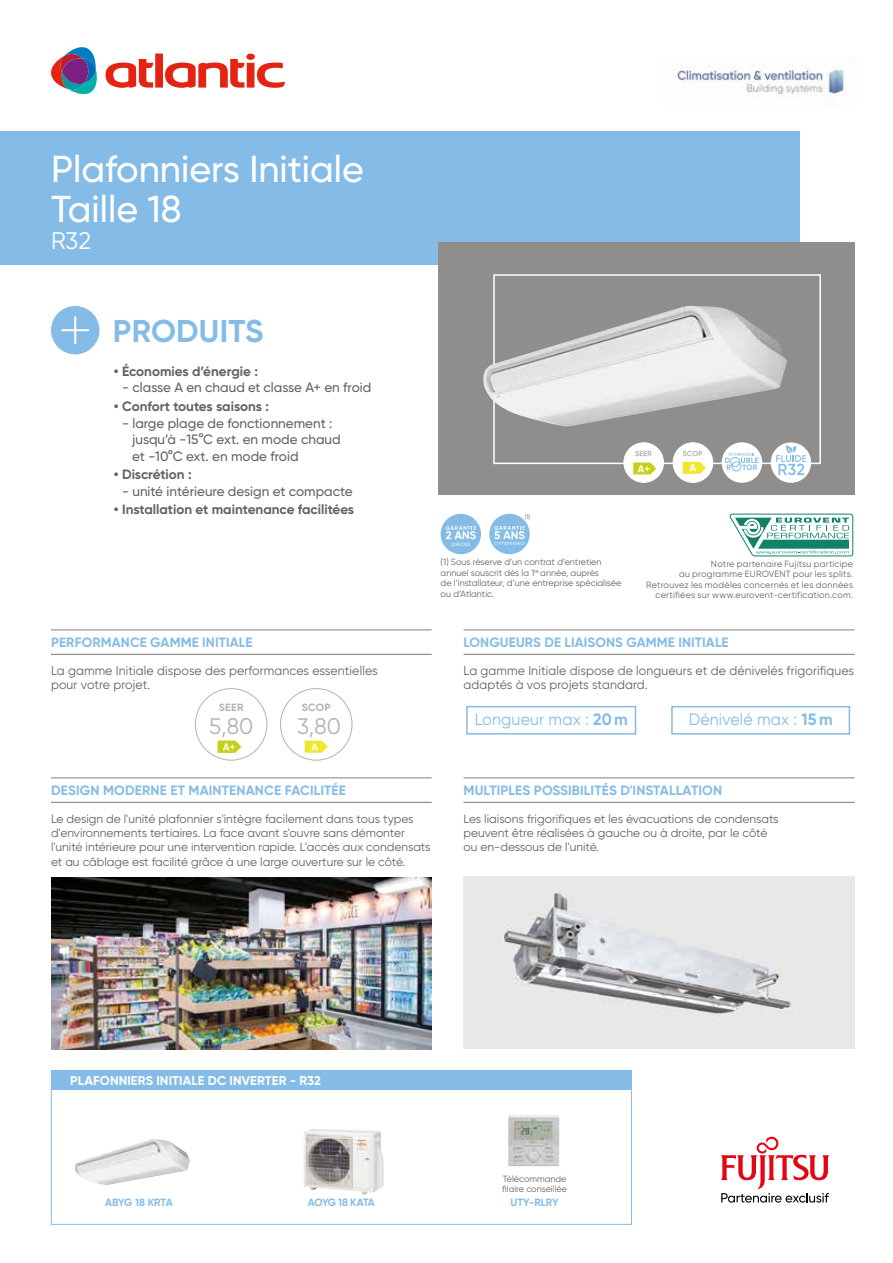
<style>
.page{position:relative;width:893px;height:1263px;background:#fff}
.page>*{position:absolute;margin:0;border:0;box-sizing:border-box;transform-origin:0 0}
.t1{font:500 37.5px/40.5px "Gilroy";color:#fff}
.t2{font:700 31.5px "Gilroy";letter-spacing:.01em;color:#85bce7}
.t3{font:24px "Gilroy";color:#fff}
.t4{font:22.5px "Gilroy";color:#b3b2b2}
.t5{font:16.5px "Gilroy";letter-spacing:.01em;color:#85bce7}
.t6{font:500 13.5px/16.5px "Gilroy";color:#646363}
.t7{font:700 13.5px "Gilroy";letter-spacing:.01em;color:#85bce7}
.t8{font:700 13.5px "Gilroy";color:#646363}
.t9{font:12.75px/14.4px "Gilroy";letter-spacing:.01em;color:#646363}
.t10{font:700 12.75px "Gilroy";letter-spacing:.01em;color:#fff}
.t11{font:12px/14.4px "Gilroy";color:#646363}
.t12{font:700 10.5px "Gilroy";letter-spacing:-.02em;color:#85bce7}
.t13{font:700 10.5px "Gilroy";letter-spacing:-.07em;color:#85bce7}
.t14{font:700 10.5px "Gilroy";letter-spacing:.025em;color:#b3b2b2}
.t15{font:9px/10.5px "Gilroy";letter-spacing:.005em;color:#646363}
.t16{font:9px/10.5px "Gilroy";letter-spacing:.025em;color:#646363;text-align:right}
.t17{font:6.15px "Gilroy";color:#646363}
.s1{font-weight:700}
</style>
<div class="page">
<div style="left:51px;top:1070px;width:580px;height:19px;background:#85bce7"></div>
<div style="left:0;top:131px;width:799px;height:134px;background:#85bce7"></div>
<div style="left:51px;top:306px;width:48px;height:48px;background:#85bce7;border-radius:50%"></div>
<svg style="left:61px;top:316px;width:28px;height:28px"></svg>
<svg style="left:51px;top:47px;width:46px;height:48px"></svg>
<svg style="left:106px;top:54px;width:179px;height:34px"></svg>
<div style="left:438px;top:242px;width:417px;height:253px;background:#8f8e8d"></div>
<div style="left:493px;top:274px;width:328px;height:190px;border:2px solid #fff"></div>
<img style="left:483px;top:306px;width:304px;height:120px">
<svg style="left:721px;top:1137px;width:108px;height:66px"></svg>
<svg style="left:730px;top:514px;width:123px;height:42px"></svg>
<div style="left:489px;top:514px;width:41px;height:40px;background:#85bce7;border-radius:50%"></div>
<svg style="left:494px;top:526px;width:31px;height:20px"></svg>
<div style="left:441px;top:514px;width:40px;height:40px;background:#85bce7;border-radius:50%"></div>
<svg style="left:446px;top:526px;width:30px;height:21px"></svg>
<img style="left:74px;top:1139px;width:116px;height:46px">
<hr style="left:463px;top:777px;width:392px;height:1px;background:#878787">
<hr style="left:463px;top:802px;width:392px;height:1px;background:#878787">
<img style="left:463px;top:876px;width:392px;height:172px">
<hr style="left:51px;top:629px;width:381px;height:1px;background:#878787">
<hr style="left:51px;top:654px;width:381px;height:1px;background:#878787">
<hr style="left:51px;top:777px;width:381px;height:1px;background:#878787">
<hr style="left:51px;top:802px;width:381px;height:1px;background:#878787">
<img style="left:51px;top:877px;width:381px;height:172px">
<hr style="left:463px;top:629px;width:392px;height:1px;background:#878787">
<hr style="left:463px;top:654px;width:392px;height:1px;background:#878787">
<div style="left:722px;top:442px;width:40px;height:41px;background:#fff;border-radius:50%"></div>
<svg style="left:725px;top:453px;width:33px;height:19px"></svg>
<div style="left:771px;top:442px;width:40px;height:41px;background:#fff;border-radius:50%"></div>
<svg style="left:776px;top:445px;width:30px;height:30px"></svg>
<div style="left:466px;top:706px;width:170px;height:29px;border:2px solid #85bce7"></div>
<img style="left:304px;top:1129px;width:79px;height:66px">
<div style="left:671px;top:706px;width:179px;height:29px;border:2px solid #85bce7"></div>
<img style="left:508px;top:1115px;width:51px;height:51px">
<div style="left:673px;top:443px;width:40px;height:39px;background:#fff;border-radius:50%"></div>
<div style="left:673px;top:442px;width:40px;height:41px;border:1px solid #fff;border-radius:50%"></div>
<svg style="left:683px;top:451px;width:19px;height:5px"></svg>
<svg style="left:683px;top:462px;width:23px;height:12px"></svg>
<div style="left:624px;top:443px;width:39px;height:39px;background:#fff;border-radius:50%"></div>
<div style="left:623px;top:442px;width:41px;height:41px;border:1px solid #fff;border-radius:50%"></div>
<svg style="left:635px;top:451px;width:17px;height:5px"></svg>
<svg style="left:633px;top:463px;width:23px;height:11px"></svg>
<div style="left:195px;top:688px;width:72px;height:72px;border:1px solid #b3b2b2;border-radius:50%"></div>
<svg style="left:305px;top:741px;width:23px;height:12px"></svg>
<div style="left:280px;top:688px;width:72px;height:72px;border:1px solid #b3b2b2;border-radius:50%"></div>
<svg style="left:218px;top:741px;width:23px;height:12px"></svg>
<img style="left:663px;top:57px;width:182px;height:42px">
<h1 class="t1" style="left:51px;top:148px;width:315px">Plafonniers Initiale<br>Taille 18</h1>
<h3 class="t3" style="left:51px;top:226px;width:41px">R32</h3>
<h2 class="t2" style="left:113px;top:311px;width:152px">PRODUITS</h2>
<p class="t8" style="left:114px;top:363px;width:146px">• Économies d’énergie :</p>
<p class="t6" style="left:122px;top:379px;width:251px">- classe A en chaud et classe A+ en froid</p>
<p class="t8" style="left:114px;top:398px;width:157px">• Confort toutes saisons :</p>
<p class="t6" style="left:132px;top:414px;width:210px;text-indent:-10px">- large plage de fonctionnement : jusqu’à -15°C ext. en mode chaud et -10°C ext. en mode froid</p>
<p class="t8" style="left:114px;top:466px;width:79px">• Discrétion :</p>
<p class="t6" style="left:122px;top:482px;width:232px">- unité intérieure design et compacte</p>
<p class="t8" style="left:114px;top:501px;width:242px">• Installation et maintenance facilitées</p>
<p class="t7" style="left:51px;top:634px;width:203px">PERFORMANCE GAMME INITIALE</p>
<p class="t9" style="left:51px;top:663px;width:328px">La gamme Initiale dispose des performances essentielles pour votre projet.</p>
<p class="t14" style="left:219px;top:700px;width:26px">SEER</p>
<h3 class="t4" style="left:209px;top:712px;width:46px">5,80</h3>
<p class="t14" style="left:302px;top:700px;width:30px">SCOP</p>
<h3 class="t4" style="left:297px;top:712px;width:45px">3,80</h3>
<p class="t17" style="left:525px;top:513px;width:7px">(1)</p>
<p class="t15" style="left:441px;top:557px;width:182px">(1) Sous réserve d’un contrat d’entretien annuel souscrit dès la 1<sup>re</sup> année, auprès<br>de l’installateur, d’une entreprise spécialisée ou d’Atlantic.</p>
<p class="t16" style="left:646px;top:558px;width:208px">Notre partenaire Fujitsu participe<br>au programme EUROVENT pour les splits.<br>Retrouvez les modèles concernés et les données certifiées sur www.eurovent-certification.com.</p>
<p class="t7" style="left:464px;top:634px;width:267px">LONGUEURS DE LIAISONS GAMME INITIALE</p>
<p class="t9" style="left:463px;top:663px;width:392px">La gamme Initiale dispose de longueurs et de dénivelés frigorifiques adaptés à vos projets standard.</p>
<h3 class="t5" style="left:475px;top:709px;width:155px">Longueur max : <span class="s1">20 m</span></h3>
<h3 class="t5" style="left:689px;top:709px;width:146px">Dénivelé max : <span class="s1">15 m</span></h3>
<p class="t7" style="left:51px;top:782px;width:296px">DESIGN MODERNE ET MAINTENANCE FACILITÉE</p>
<p class="t11" style="left:51px;top:811px;width:381px">Le design de l'unité plafonnier s'intègre facilement dans tous types d'environnements tertiaires. La face avant s'ouvre sans démonter l'unité intérieure pour une intervention rapide. L'accès aux condensats et au câblage est facilité grâce à une large ouverture sur le côté.</p>
<p class="t7" style="left:464px;top:782px;width:260px">MULTIPLES POSSIBILITÉS D'INSTALLATION</p>
<p class="t11" style="left:463px;top:811px;width:317px">Les liaisons frigorifiques et les évacuations de condensats peuvent être réalisées à gauche ou à droite, par le côté ou en-dessous de l'unité.</p>
<p class="t10" style="left:70px;top:1072px;width:252px">PLAFONNIERS INITIALE DC INVERTER - R32</p>
<p class="t15" style="left:502px;top:1173px;width:66px">Télécommande filaire conseillée</p>
<p class="t12" style="left:105px;top:1195px;width:69px">ABYG 18 KRTA</p>
<p class="t12" style="left:511px;top:1196px;width:50px">UTY-RLRY</p>
<p class="t13" style="left:308px;top:1196px;width:69px">AOYG 18 KATA</p>
</div>
